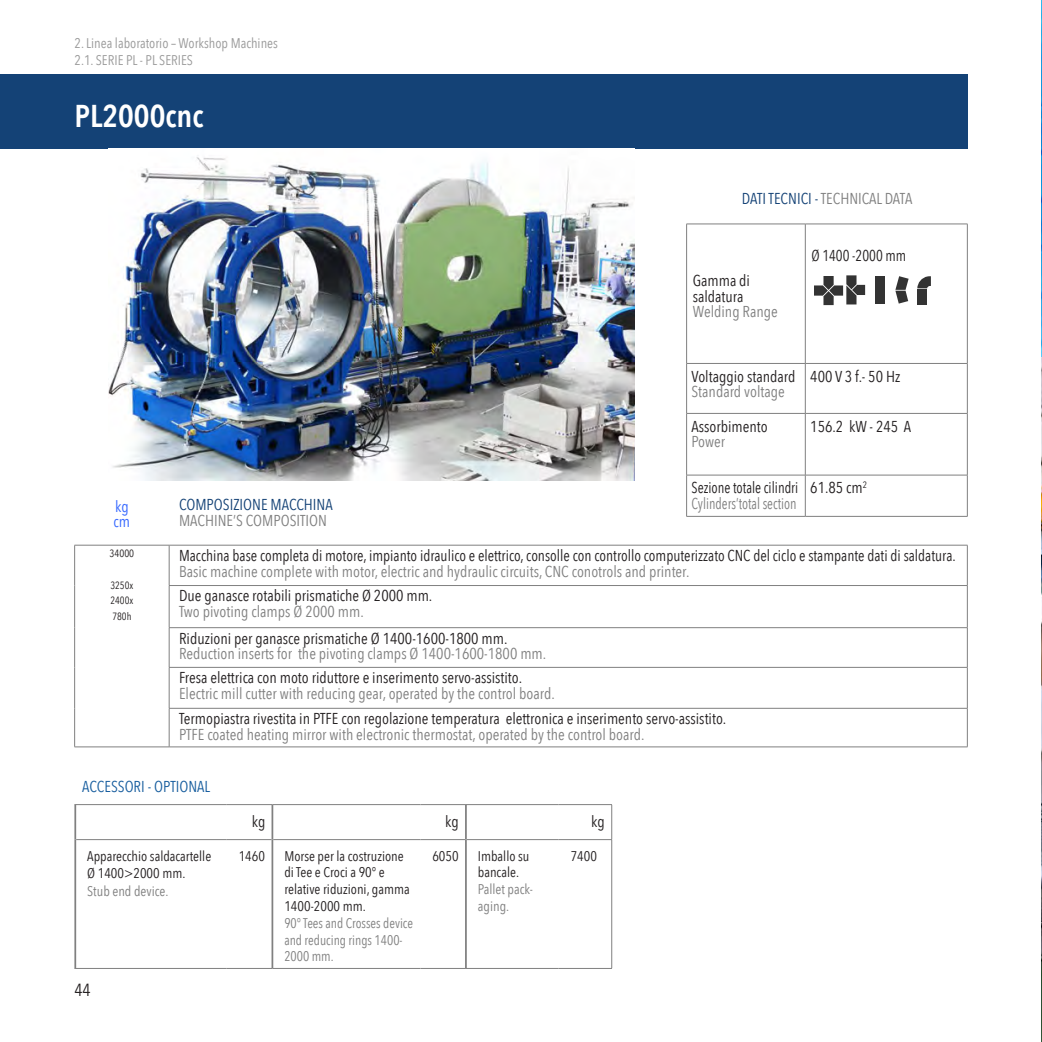
<style>
.page{position:relative;width:1042px;height:1042px;background:#fff}
.page>*{position:absolute;margin:0;border:0;box-sizing:border-box;transform-origin:0 0}
.t1{font:600 31.5px "Avenir Next Condensed";color:#fff}
.t2{font:17.5px "Avenir Next Condensed";color:#231f20}
.t3{font:15.75px "Avenir Next Condensed";color:#808080}
.t4{font:15.75px/15.8px "Avenir Next Condensed";color:#231f20}
.t5{font:15.75px "Avenir Next Condensed";color:#231f20;scale:.96 1}
.t6{font:15.75px "Avenir Next Condensed";color:#808080;scale:.87 1}
.t7{font:15.75px "Avenir Next Condensed";color:#231f20;scale:.9 1}
.t8{font:15.75px "Avenir Next Condensed";color:#144276}
.t9{font:15.75px "Avenir Next Condensed";color:#175d9e}
.t10{font:15.75px "Avenir Next Condensed";color:#231f20;scale:.92 1}
.t11{font:15.75px/15.8px "Avenir Next Condensed";color:#36f}
.t12{font:14px/16.8px "Avenir Next Condensed";color:#231f20}
.t13{font:14px/16.8px "Avenir Next Condensed";color:#999}
.t14{font:14px/16.8px "Avenir Next Condensed";color:#808080;scale:.95 1}
.t15{font:14px/16.8px "Avenir Next Condensed";color:#808080}
.t16{font:10.5px/15.8px "Avenir Next Condensed";color:#231f20;text-align:justify}
.s1{color:#144276}
</style>
<div class="page">
<div style="left:0;top:74px;width:967px;height:75px;background:#144276"></div>
<hr style="left:74px;top:545px;width:1px;height:40px;background:#808080">
<hr style="left:169px;top:545px;width:1px;height:40px;background:#808080">
<hr style="left:967px;top:545px;width:1px;height:40px;background:#808080">
<hr style="left:74px;top:585px;width:1px;height:43px;background:#808080">
<hr style="left:169px;top:585px;width:798px;height:1px;background:#808080">
<hr style="left:169px;top:586px;width:1px;height:41px;background:#808080">
<hr style="left:967px;top:586px;width:1px;height:41px;background:#808080">
<hr style="left:74px;top:628px;width:1px;height:39px;background:#808080">
<hr style="left:169px;top:627px;width:798px;height:1px;background:#808080">
<hr style="left:169px;top:628px;width:1px;height:39px;background:#808080">
<hr style="left:967px;top:628px;width:1px;height:39px;background:#808080">
<hr style="left:74px;top:667px;width:1px;height:41px;background:#808080">
<hr style="left:169px;top:667px;width:798px;height:1px;background:#808080">
<hr style="left:169px;top:667px;width:1px;height:41px;background:#808080">
<hr style="left:967px;top:667px;width:1px;height:41px;background:#808080">
<hr style="left:74px;top:708px;width:1px;height:38px;background:#808080">
<hr style="left:169px;top:708px;width:798px;height:1px;background:#808080">
<hr style="left:169px;top:708px;width:1px;height:38px;background:#808080">
<hr style="left:967px;top:708px;width:1px;height:38px;background:#808080">
<hr style="left:74px;top:746px;width:95px;height:1px;background:#808080">
<hr style="left:169px;top:746px;width:798px;height:1px;background:#808080">
<hr style="left:74px;top:545px;width:95px;height:1px;background:#808080">
<hr style="left:169px;top:545px;width:798px;height:1px;background:#808080">
<hr style="left:611px;top:840px;width:1px;height:128px;background:#808080">
<hr style="left:74px;top:968px;width:153px;height:1px;background:#808080">
<hr style="left:227px;top:968px;width:45px;height:1px;background:#808080">
<hr style="left:272px;top:968px;width:148px;height:1px;background:#808080">
<hr style="left:420px;top:968px;width:46px;height:1px;background:#808080">
<hr style="left:466px;top:968px;width:93px;height:1px;background:#808080">
<hr style="left:559px;top:968px;width:53px;height:1px;background:#808080">
<hr style="left:74px;top:804px;width:153px;height:1px;background:#808080">
<hr style="left:227px;top:804px;width:45px;height:1px;background:#808080">
<hr style="left:272px;top:804px;width:148px;height:1px;background:#808080">
<hr style="left:420px;top:804px;width:46px;height:1px;background:#808080">
<hr style="left:466px;top:804px;width:93px;height:1px;background:#808080">
<hr style="left:559px;top:804px;width:53px;height:1px;background:#808080">
<hr style="left:611px;top:805px;width:1px;height:34px;background:#808080">
<hr style="left:76px;top:839px;width:151px;height:1px;background:#808080">
<hr style="left:227px;top:839px;width:44px;height:1px;background:#808080">
<hr style="left:273px;top:839px;width:147px;height:1px;background:#808080">
<hr style="left:420px;top:839px;width:45px;height:1px;background:#808080">
<hr style="left:467px;top:839px;width:92px;height:1px;background:#808080">
<hr style="left:559px;top:839px;width:53px;height:1px;background:#808080">
<hr style="left:271px;top:805px;width:2px;height:34px;background:#808080">
<hr style="left:271px;top:839px;width:2px;height:129px;background:#808080">
<hr style="left:74px;top:805px;width:2px;height:34px;background:#808080">
<hr style="left:74px;top:839px;width:2px;height:129px;background:#808080">
<hr style="left:465px;top:805px;width:2px;height:34px;background:#808080">
<hr style="left:465px;top:839px;width:2px;height:129px;background:#808080">
<hr style="left:686px;top:364px;width:1px;height:49px;background:#808080">
<hr style="left:805px;top:364px;width:1px;height:49px;background:#808080">
<hr style="left:967px;top:364px;width:1px;height:49px;background:#808080">
<hr style="left:686px;top:413px;width:119px;height:1px;background:#808080">
<hr style="left:686px;top:414px;width:1px;height:61px;background:#808080">
<hr style="left:805px;top:413px;width:162px;height:1px;background:#808080">
<hr style="left:805px;top:414px;width:1px;height:61px;background:#808080">
<hr style="left:967px;top:414px;width:1px;height:61px;background:#808080">
<hr style="left:686px;top:475px;width:119px;height:1px;background:#808080">
<hr style="left:686px;top:475px;width:1px;height:41px;background:#808080">
<hr style="left:805px;top:475px;width:162px;height:1px;background:#808080">
<hr style="left:805px;top:475px;width:1px;height:41px;background:#808080">
<hr style="left:967px;top:475px;width:1px;height:41px;background:#808080">
<hr style="left:686px;top:516px;width:119px;height:1px;background:#808080">
<hr style="left:805px;top:516px;width:162px;height:1px;background:#808080">
<hr style="left:686px;top:224px;width:119px;height:1px;background:#808080">
<hr style="left:686px;top:224px;width:1px;height:139px;background:#808080">
<hr style="left:805px;top:224px;width:162px;height:1px;background:#808080">
<hr style="left:805px;top:224px;width:1px;height:139px;background:#808080">
<hr style="left:967px;top:224px;width:1px;height:139px;background:#808080">
<hr style="left:686px;top:363px;width:119px;height:1px;background:#808080">
<hr style="left:805px;top:363px;width:162px;height:1px;background:#808080">
<svg style="left:895px;top:276px;width:13px;height:28px"></svg>
<svg style="left:917px;top:276px;width:14px;height:12px"></svg>
<div style="left:917px;top:289px;width:10px;height:15px;background:#333"></div>
<div style="left:875px;top:291px;width:10px;height:13px;background:#333"></div>
<div style="left:875px;top:276px;width:10px;height:14px;background:#333"></div>
<img style="left:109px;top:157px;width:525px;height:324px">
<svg style="left:814px;top:275px;width:51px;height:30px"></svg>
<img style="left:1041px;top:0;width:1px;height:1042px">
<p class="t13" style="left:74px;top:34px;width:205px">2. Linea laboratorio – Workshop Machines<br>2.1. SERIE PL - PL SERIES</p>
<h1 class="t1" style="left:74px;top:89px;width:131px">PL2000cnc</h1>
<p class="t11" style="left:114px;top:497px;width:18px">kg cm</p>
<p class="t8" style="left:179px;top:491px;width:155px">COMPOSIZIONE MACCHINA</p>
<p class="t3" style="left:179px;top:507px;width:149px">MACHINE’S COMPOSITION</p>
<p class="t3" style="left:742px;top:185px;width:172px"><span class="s1">DATI TECNICI -</span> TECHNICAL DATA</p>
<p class="t4" style="left:693px;top:272px;width:59px">Gamma di saldatura</p>
<p class="t3" style="left:693px;top:298px;width:87px">Welding Range</p>
<p class="t10" style="left:811px;top:242px;width:104px">Ø 1400 -2000 mm</p>
<p class="t4" style="left:691px;top:367px;width:105px">Voltaggio standard</p>
<p class="t3" style="left:691px;top:378px;width:95px">Standard voltage</p>
<p class="t4" style="left:691px;top:417px;width:78px">Assorbimento</p>
<p class="t3" style="left:691px;top:428px;width:35px">Power</p>
<p class="t4" style="left:810px;top:367px;width:92px">400 V 3 f.- 50 Hz</p>
<p class="t4" style="left:810px;top:417px;width:102px">156.2 kW - 245 A</p>
<p class="t7" style="left:691px;top:474px;width:120px">Sezione totale cilindri</p>
<p class="t6" style="left:691px;top:490px;width:122px">Cylinders’total section</p>
<p class="t4" style="left:810px;top:479px;width:58px">61.85 cm<sup>2</sup></p>
<p class="t5" style="left:179px;top:542px;width:810px">Macchina base completa di motore, impianto idraulico e elettrico, consolle con controllo computerizzato CNC del ciclo e stampante dati di saldatura.</p>
<p class="t3" style="left:179px;top:558px;width:512px">Basic machine complete with motor, electric and hydraulic circuits, CNC conotrols and printer.</p>
<p class="t4" style="left:179px;top:587px;width:255px">Due ganasce rotabili prismatiche Ø 2000 mm.</p>
<p class="t3" style="left:179px;top:598px;width:186px">Two pivoting clamps Ø 2000 mm.</p>
<p class="t4" style="left:179px;top:629px;width:330px">Riduzioni per ganasce prismatiche Ø 1400-1600-1800 mm.</p>
<p class="t3" style="left:179px;top:640px;width:369px">Reduction inserts for the pivoting clamps Ø 1400-1600-1800 mm.</p>
<p class="t4" style="left:179px;top:669px;width:344px">Fresa elettrica con moto riduttore e inserimento servo-assistito.</p>
<p class="t3" style="left:179px;top:680px;width:377px">Electric mill cutter with reducing gear, operated by the control board.</p>
<p class="t4" style="left:179px;top:710px;width:548px">Termopiastra rivestita in PTFE con regolazione temperatura elettronica e inserimento servo-assistito.</p>
<p class="t3" style="left:179px;top:721px;width:467px">PTFE coated heating mirror with electronic thermostat, operated by the control board.</p>
<p class="t9" style="left:82px;top:772px;width:129px">ACCESSORI - OPTIONAL</p>
<p class="t4" style="left:252px;top:813px;width:15px">kg</p>
<p class="t4" style="left:445px;top:813px;width:15px">kg</p>
<p class="t4" style="left:591px;top:813px;width:15px">kg</p>
<p class="t12" style="left:87px;top:846px;width:126px;line-height:17.5px">Apparecchio saldacartelle<br>Ø 1400&gt;2000 mm.</p>
<p class="t15" style="left:87px;top:881px;width:83px">Stub end device.</p>
<p class="t16" style="left:110px;top:545px;width:26px">34000</p>
<p class="t16" style="left:110px;top:576px;width:24px">3250x 2400x 780h</p>
<p class="t12" style="left:239px;top:846px;width:28px">1460</p>
<p class="t12" style="left:284px;top:846px;width:127px">Morse per la costruzione di Tee e Croci a 90° e relative riduzioni, gamma<br>1400-2000 mm.</p>
<p class="t14" style="left:284px;top:914px;width:137px">90° Tees and Crosses device and reducing rings 1400-<br>2000 mm.</p>
<p class="t12" style="left:432px;top:846px;width:28px">6050</p>
<p class="t12" style="left:478px;top:846px;width:53px">Imballo su bancale.</p>
<p class="t15" style="left:478px;top:880px;width:57px">Pallet pack&shy;aging.</p>
<p class="t12" style="left:571px;top:846px;width:28px">7400</p>
<p class="t2" style="left:74px;top:975px;width:18px">44</p>
</div>
